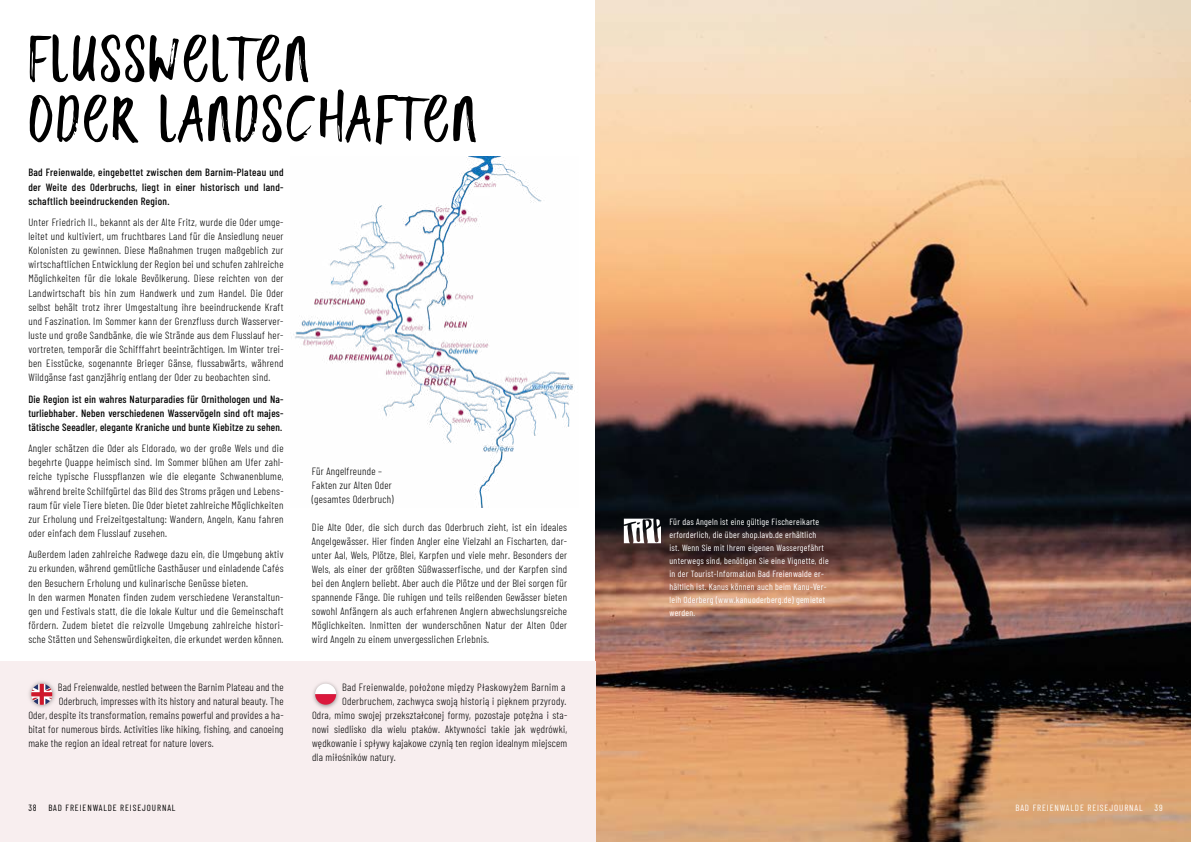
<style>
.page{position:relative;width:1191px;height:842px;background:#fff}
.page>*{position:absolute;margin:0;border:0;box-sizing:border-box;transform-origin:0 0}
.t1{font:62px/60px "Mistress Benedict";letter-spacing:.04em;color:#000}
.t2{font:300 10.5px/14.1px "Barlow Condensed";letter-spacing:.025em;color:#000;text-align:justify}
.t3{font:500 10.5px/14.1px "Barlow Condensed";letter-spacing:.02em;color:#000;text-align:justify}
.t4{font:9px/13px "Barlow Condensed";letter-spacing:.03em;color:#fff}
.t5{font:9px "Barlow Condensed";letter-spacing:.1em;color:#000}
.t6{font:9px "Barlow Condensed";letter-spacing:.1em;color:#fff}
</style>
<div class="page">
<img style="left:595px;top:0;width:596px;height:842px">
<div style="left:0;top:661px;width:595px;height:181px;background:#f8eeef"></div>
<svg style="left:624px;top:519px;width:37px;height:24px"></svg>
<img style="left:293px;top:157px;width:280px;height:350px">
<img style="left:313px;top:682px;width:26px;height:27px">
<svg style="left:315px;top:684px;width:21px;height:21px"></svg>
<img style="left:29px;top:681px;width:26px;height:27px">
<svg style="left:31px;top:684px;width:21px;height:21px"></svg>
<h1 class="t1" style="left:30px;top:29px;width:450px">FLUSSWELTEN<br>ODER LANDSCHAFTEN</h1>
<p class="t3" style="left:28px;top:165px;width:257px">Bad Freienwalde, eingebettet zwischen dem Barnim-Plateau und der Weite des Oderbruchs, liegt in einer historisch und land&shy;schaftlich beeindruckenden Region.</p>
<p class="t2" style="left:28px;top:214px;width:257px">Unter Friedrich II., bekannt als der Alte Fritz, wurde die Oder umge&shy;leitet und kultiviert, um fruchtbares Land für die Ansiedlung neuer Kolonisten zu gewinnen. Diese Maßnahmen trugen maßgeblich zur wirtschaftlichen Entwicklung der Region bei und schufen zahlreiche Möglichkeiten für die lokale Bevölkerung. Diese reichten von der Landwirtschaft bis hin zum Handwerk und zum Handel. Die Oder selbst behält trotz ihrer Umgestaltung ihre beeindruckende Kraft und Faszination. Im Sommer kann der Grenzfluss durch Wasserver&shy;luste und große Sandbänke, die wie Strände aus dem Flusslauf her&shy;vortreten, temporär die Schifffahrt beeinträchtigen. Im Winter trei&shy;ben Eisstücke, sogenannte Brieger Gänse, flussabwärts, während Wildgänse fast ganzjährig entlang der Oder zu beobachten sind.</p>
<p class="t3" style="left:28px;top:391px;width:257px">Die Region ist ein wahres Naturparadies für Ornithologen und Na&shy;turliebhaber. Neben verschiedenen Wasservögeln sind oft majes&shy;tätische Seeadler, elegante Kraniche und bunte Kiebitze zu sehen.</p>
<p class="t2" style="left:28px;top:440px;width:257px">Angler schätzen die Oder als Eldorado, wo der große Wels und die begehrte Quappe heimisch sind. Im Sommer blühen am Ufer zahl&shy;reiche typische Flusspflanzen wie die elegante Schwanenblume, während breite Schilfgürtel das Bild des Stroms prägen und Lebens&shy;raum für viele Tiere bieten. Die Oder bietet zahlreiche Möglichkeiten zur Erholung und Freizeitgestaltung: Wandern, Angeln, Kanu fahren oder einfach dem Flusslauf zusehen.</p>
<p class="t2" style="left:28px;top:547px;width:257px;text-align:left">Außerdem laden zahlreiche Radwege dazu ein, die Umgebung aktiv zu erkunden, während gemütliche Gasthäuser und einladende Cafés den Besuchern Erholung und kulinarische Genüsse bieten.<br>In den warmen Monaten finden zudem verschiedene Veranstaltun&shy;gen und Festivals statt, die die lokale Kultur und die Gemeinschaft fördern. Zudem bietet die reizvolle Umgebung zahlreiche histori&shy;sche Stätten und Sehenswürdigkeiten, die erkundet werden können.</p>
<p class="t2" style="left:58px;top:680px;width:227px">Bad Freienwalde, nestled between the Barnim Plateau and the</p>
<p class="t2" style="left:59px;top:694px;width:226px">Oderbruch, impresses with its history and natural beauty. The</p>
<p class="t2" style="left:28px;top:708px;width:257px">Oder, despite its transformation, remains powerful and provides a ha-</p>
<p class="t2" style="left:28px;top:722px;width:257px">bitat for numerous birds. Activities like hiking, fishing, and canoeing</p>
<p class="t2" style="left:28px;top:736px;width:187px">make the region an ideal retreat for nature lovers.</p>
<p class="t5" style="left:28px;top:802px;width:10px">38</p>
<p class="t5" style="left:48px;top:802px;width:129px">BAD FREIENWALDE REISEJOURNAL</p>
<p class="t2" style="left:312px;top:464px;width:83px;text-align:left">Für Angelfreunde –<br>Fakten zur Alten Oder (gesamtes Oderbruch)</p>
<p class="t2" style="left:312px;top:520px;width:257px">Die Alte Oder, die sich durch das Oderbruch zieht, ist ein ideales Angelgewässer. Hier finden Angler eine Vielzahl an Fischarten, dar&shy;unter Aal, Wels, Plötze, Blei, Karpfen und viele mehr. Besonders der Wels, als einer der größten Süßwasserfische, und der Karpfen sind bei den Anglern beliebt. Aber auch die Plötze und der Blei sorgen für spannende Fänge. Die ruhigen und teils reißenden Gewässer bieten sowohl Anfängern als auch erfahrenen Anglern abwechslungsreiche Möglichkeiten. Inmitten der wunderschönen Natur der Alten Oder wird Angeln zu einem unvergesslichen Erlebnis.</p>
<p class="t2" style="left:342px;top:680px;width:225px">Bad Freienwalde, położone między Płaskowyżem Barnim a</p>
<p class="t2" style="left:342px;top:694px;width:226px">Oderbruchem, zachwyca swoją historią i pięknem przyrody.</p>
<p class="t2" style="left:312px;top:708px;width:257px">Odra, mimo swojej przekształconej formy, pozostaje potężna i sta-</p>
<p class="t2" style="left:312px;top:722px;width:257px">nowi siedlisko dla wielu ptaków. Aktywności takie jak wędrówki,</p>
<p class="t2" style="left:312px;top:736px;width:257px">wędkowanie i spływy kajakowe czynią ten region idealnym miejscem</p>
<p class="t2" style="left:312px;top:750px;width:85px">dla miłośników natury.</p>
<p class="t4" style="left:669px;top:514px;width:161px">Für das Angeln ist eine gültige Fischereikarte erforderlich, die über shop.lavb.de erhältlich ist. Wenn Sie mit Ihrem eigenen Wassergefährt unterwegs sind, benötigen Sie eine Vignette, die in der Tourist-Information Bad Freienwalde er&shy;hältlich ist. Kanus können auch beim Kanu-Ver&shy;leih Oderberg (www.kanuoderberg.de) gemietet werden.</p>
<p class="t6" style="left:1015px;top:802px;width:129px">BAD FREIENWALDE REISEJOURNAL</p>
<p class="t4" style="left:1154px;top:801px;width:10px">39</p>
</div>
